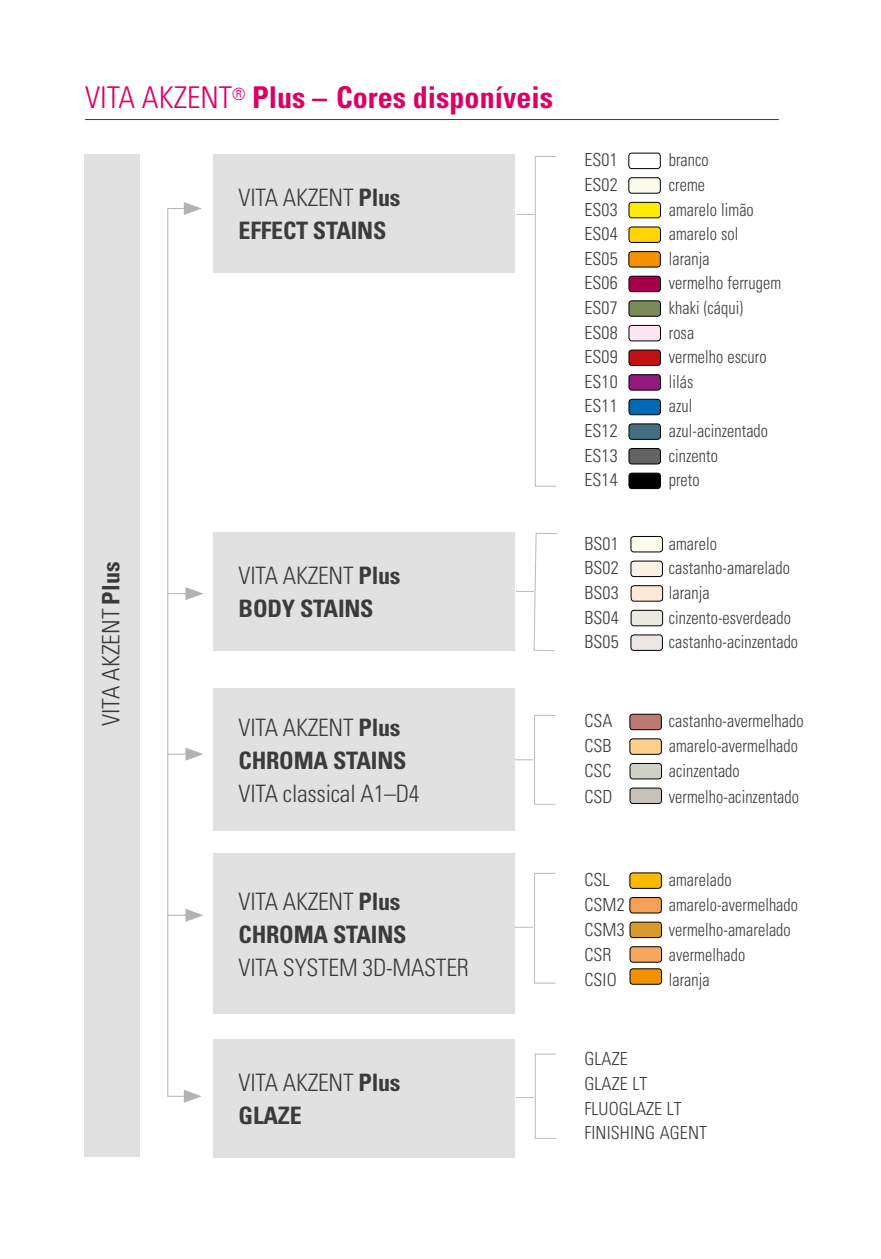
<style>
.page{position:relative;width:881px;height:1259px;background:#fff}
.page>*{position:absolute;margin:0;border:0;box-sizing:border-box;transform-origin:0 0}
.t1{font:700 condensed 30px "Univers LT Std";color:#dd0064}
.t2{font:700 condensed 24px/33px "Univers LT Std";letter-spacing:-.01em;color:#3b3b3a}
.t3{font:300 condensed 24px/33px "Univers LT Std";letter-spacing:-.01em;color:#3b3b3a}
.t4{font:300 condensed 18px/24.6px "Univers LT Std";letter-spacing:.005em;color:#3b3b3a;scale:.9 1}
.t5{font:300 condensed 18px/24.6px "Univers LT Std";letter-spacing:.005em;color:#3b3b3a;text-align:justify}
.s1{font-weight:300}
.s2{font-weight:700}
</style>
<div class="page">
<hr style="left:85px;top:119px;width:693px;height:1px;background:#3b3b3a">
<div style="left:167px;top:208px;width:22px;height:888px;border:1px solid #b1b2b3"></div>
<svg style="left:184px;top:202px;width:18px;height:13px"></svg>
<svg style="left:184px;top:1089px;width:18px;height:13px"></svg>
<svg style="left:167px;top:587px;width:36px;height:13px"></svg>
<svg style="left:167px;top:747px;width:36px;height:13px"></svg>
<hr style="left:167px;top:914px;width:23px;height:2px;background:#b1b2b3">
<svg style="left:185px;top:908px;width:18px;height:14px"></svg>
<div style="left:84px;top:154px;width:56px;height:1003px;background:#e1e1e2"></div>
<div style="left:213px;top:155px;width:301px;height:118px;background:#e1e1e2"></div>
<div style="left:213px;top:533px;width:301px;height:118px;background:#e1e1e2"></div>
<div style="left:213px;top:689px;width:301px;height:142px;background:#e1e1e2"></div>
<div style="left:213px;top:853px;width:301px;height:161px;background:#e1e1e2"></div>
<div style="left:213px;top:1039px;width:301px;height:118px;background:#e1e1e2"></div>
<svg style="left:515px;top:759px;width:18px;height:1px"></svg>
<svg style="left:514px;top:926px;width:18px;height:1px"></svg>
<svg style="left:515px;top:1097px;width:19px;height:1px"></svg>
<svg style="left:517px;top:156px;width:40px;height:331px"></svg>
<svg style="left:515px;top:532px;width:42px;height:119px"></svg>
<div style="left:534px;top:715px;width:21px;height:89px;border:1px solid #b9babb"></div>
<div style="left:534px;top:873px;width:21px;height:110px;border:1px solid #b9babb"></div>
<div style="left:534px;top:1053px;width:22px;height:85px;border:1px solid #b9babb"></div>
<div style="left:628px;top:227px;width:32px;height:15px;background:#ffd400;border-radius:3px"></div>
<div style="left:628px;top:227px;width:32px;height:16px;border:1px solid #000;border-radius:3px"></div>
<div style="left:628px;top:202px;width:32px;height:16px;background:#ffeb00;border-radius:3px"></div>
<div style="left:628px;top:202px;width:32px;height:16px;border:1px solid #000;border-radius:3px"></div>
<div style="left:628px;top:276px;width:32px;height:16px;background:#a6004b;border-radius:3px"></div>
<div style="left:628px;top:276px;width:32px;height:16px;border:1px solid #000;border-radius:3px"></div>
<div style="left:628px;top:325px;width:32px;height:16px;background:#fce5f0;border-radius:3px"></div>
<div style="left:628px;top:325px;width:32px;height:16px;border:1px solid #000;border-radius:3px"></div>
<div style="left:628px;top:350px;width:32px;height:15px;background:#c41012;border-radius:3px"></div>
<div style="left:628px;top:350px;width:32px;height:16px;border:1px solid #000;border-radius:3px"></div>
<div style="left:628px;top:375px;width:32px;height:15px;background:#951881;border-radius:3px"></div>
<div style="left:628px;top:374px;width:32px;height:16px;border:1px solid #000;border-radius:3px"></div>
<div style="left:628px;top:399px;width:32px;height:16px;background:#0069b4;border-radius:3px"></div>
<div style="left:628px;top:399px;width:32px;height:16px;border:1px solid #000;border-radius:3px"></div>
<div style="left:628px;top:424px;width:32px;height:15px;background:#436f81;border-radius:3px"></div>
<div style="left:628px;top:424px;width:32px;height:15px;border:1px solid #000;border-radius:3px"></div>
<div style="left:628px;top:448px;width:32px;height:16px;background:#636362;border-radius:3px"></div>
<div style="left:628px;top:448px;width:32px;height:16px;border:1px solid #000;border-radius:3px"></div>
<div style="left:628px;top:473px;width:32px;height:15px;background:#000;border-radius:3px"></div>
<div style="left:628px;top:473px;width:32px;height:16px;border:1px solid #000;border-radius:3px"></div>
<div style="left:628px;top:178px;width:32px;height:15px;background:#fafbed;border-radius:3px"></div>
<div style="left:628px;top:177px;width:32px;height:16px;border:1px solid #000;border-radius:3px"></div>
<div style="left:628px;top:153px;width:32px;height:16px;border:1px solid #000;border-radius:3px"></div>
<div style="left:628px;top:301px;width:32px;height:15px;background:#7b8a59;border-radius:3px"></div>
<div style="left:628px;top:300px;width:32px;height:16px;border:1px solid #000;border-radius:3px"></div>
<div style="left:628px;top:252px;width:32px;height:15px;background:#f39100;border-radius:3px"></div>
<div style="left:628px;top:251px;width:32px;height:16px;border:1px solid #000;border-radius:3px"></div>
<div style="left:631px;top:610px;width:31px;height:16px;background:#eaeae2;border-radius:3px"></div>
<div style="left:630px;top:610px;width:32px;height:16px;border:1px solid #000;border-radius:3px"></div>
<div style="left:631px;top:586px;width:31px;height:15px;background:#fde9da;border-radius:3px"></div>
<div style="left:630px;top:585px;width:32px;height:16px;border:1px solid #000;border-radius:3px"></div>
<div style="left:630px;top:561px;width:32px;height:15px;background:#faf0e4;border-radius:3px"></div>
<div style="left:630px;top:561px;width:32px;height:16px;border:1px solid #000;border-radius:3px"></div>
<div style="left:630px;top:536px;width:32px;height:16px;background:#fffded;border-radius:3px"></div>
<div style="left:630px;top:536px;width:32px;height:16px;border:1px solid #000;border-radius:3px"></div>
<div style="left:630px;top:635px;width:32px;height:15px;background:#ece7e4;border-radius:3px"></div>
<div style="left:630px;top:634px;width:32px;height:16px;border:1px solid #000;border-radius:3px"></div>
<div style="left:629px;top:788px;width:32px;height:15px;background:#c8c1bb;border-radius:3px"></div>
<div style="left:629px;top:788px;width:32px;height:16px;border:1px solid #000;border-radius:3px"></div>
<div style="left:629px;top:763px;width:32px;height:16px;background:#cdd2c8;border-radius:3px"></div>
<div style="left:629px;top:763px;width:32px;height:16px;border:1px solid #000;border-radius:3px"></div>
<div style="left:629px;top:739px;width:32px;height:15px;background:#fdd08b;border-radius:3px"></div>
<div style="left:629px;top:738px;width:32px;height:16px;border:1px solid #000;border-radius:3px"></div>
<div style="left:629px;top:714px;width:32px;height:15px;background:#bc7873;border-radius:3px"></div>
<div style="left:629px;top:714px;width:32px;height:16px;border:1px solid #000;border-radius:3px"></div>
<div style="left:629px;top:946px;width:32px;height:16px;background:#f6a760;border-radius:3px"></div>
<div style="left:629px;top:946px;width:32px;height:16px;border:1px solid #000;border-radius:3px"></div>
<div style="left:629px;top:968px;width:32px;height:16px;background:#f39100;border-radius:3px"></div>
<div style="left:629px;top:968px;width:32px;height:16px;border:1px solid #000;border-radius:3px"></div>
<div style="left:629px;top:922px;width:32px;height:15px;background:#d79a2b;border-radius:3px"></div>
<div style="left:629px;top:922px;width:32px;height:16px;border:1px solid #000;border-radius:3px"></div>
<div style="left:629px;top:897px;width:32px;height:16px;background:#f5a054;border-radius:3px"></div>
<div style="left:629px;top:897px;width:32px;height:16px;border:1px solid #000;border-radius:3px"></div>
<div style="left:629px;top:873px;width:32px;height:15px;background:#fbb800;border-radius:3px"></div>
<div style="left:629px;top:872px;width:32px;height:16px;border:1px solid #000;border-radius:3px"></div>
<h1 class="t1" style="left:85px;top:79px;width:469px"><span class="s1">VITA AKZENT</span><sup>®</sup> Plus – Cores disponíveis</h1>
<h2 class="t2" style="left:238px;top:181px;width:163px"><span class="s1">VITA AKZENT</span> Plus<br>EFFECT STAINS</h2>
<h2 class="t3" style="left:95px;top:726px;width:166px;rotate:-90deg">VITA AKZENT <span class="s2">Plus</span></h2>
<h2 class="t2" style="left:238px;top:559px;width:163px"><span class="s1">VITA AKZENT</span> Plus<br>BODY STAINS</h2>
<h2 class="t2" style="left:238px;top:710px;width:169px"><span class="s1">VITA AKZENT</span> Plus<br>CHROMA STAINS</h2>
<h2 class="t3" style="left:238px;top:776px;width:182px">VITA classical A1–D4</h2>
<h2 class="t2" style="left:238px;top:884px;width:169px"><span class="s1">VITA AKZENT</span> Plus<br>CHROMA STAINS</h2>
<h2 class="t3" style="left:238px;top:950px;width:231px">VITA SYSTEM 3D-MASTER</h2>
<h2 class="t3" style="left:238px;top:1065px;width:163px">VITA AKZENT <span class="s2">Plus<br>GLAZE</span></h2>
<p class="t5" style="left:584px;top:148px;width:35px">ES01<br>ES02<br>ES03<br>ES04<br>ES05<br>ES06<br>ES07<br>ES08<br>ES09<br>ES10<br>ES11<br>ES12<br>ES13<br>ES14</p>
<p class="t5" style="left:584px;top:531px;width:36px">BS01<br>BS02<br>BS03<br>BS04<br>BS05</p>
<p class="t5" style="left:584px;top:708px;width:30px">CSA CSB CSC CSD</p>
<p class="t5" style="left:584px;top:867px;width:42px;text-align:left">CSL<br>CSM2<br>CSM3<br>CSR<br>CSIO</p>
<p class="t4" style="left:668px;top:148px;width:126px">branco<br>creme<br>amarelo limão amarelo sol laranja<br>vermelho ferrugem khaki (cáqui)<br>rosa<br>vermelho escuro lilás<br>azul azul-acinzentado cinzento<br>preto</p>
<p class="t4" style="left:668px;top:531px;width:145px">amarelo castanho-amarelado laranja cinzento-esverdeado castanho-acinzentado</p>
<p class="t4" style="left:668px;top:708px;width:151px">castanho-avermelhado amarelo-avermelhado acinzentado vermelho-acinzentado</p>
<p class="t4" style="left:668px;top:867px;width:145px">amarelado amarelo-avermelhado vermelho-amarelado avermelhado<br>laranja</p>
<p class="t5" style="left:584px;top:1046px;width:124px;text-align:left">GLAZE<br>GLAZE LT<br>FLUOGLAZE LT<br>FINISHING AGENT</p>
</div>
